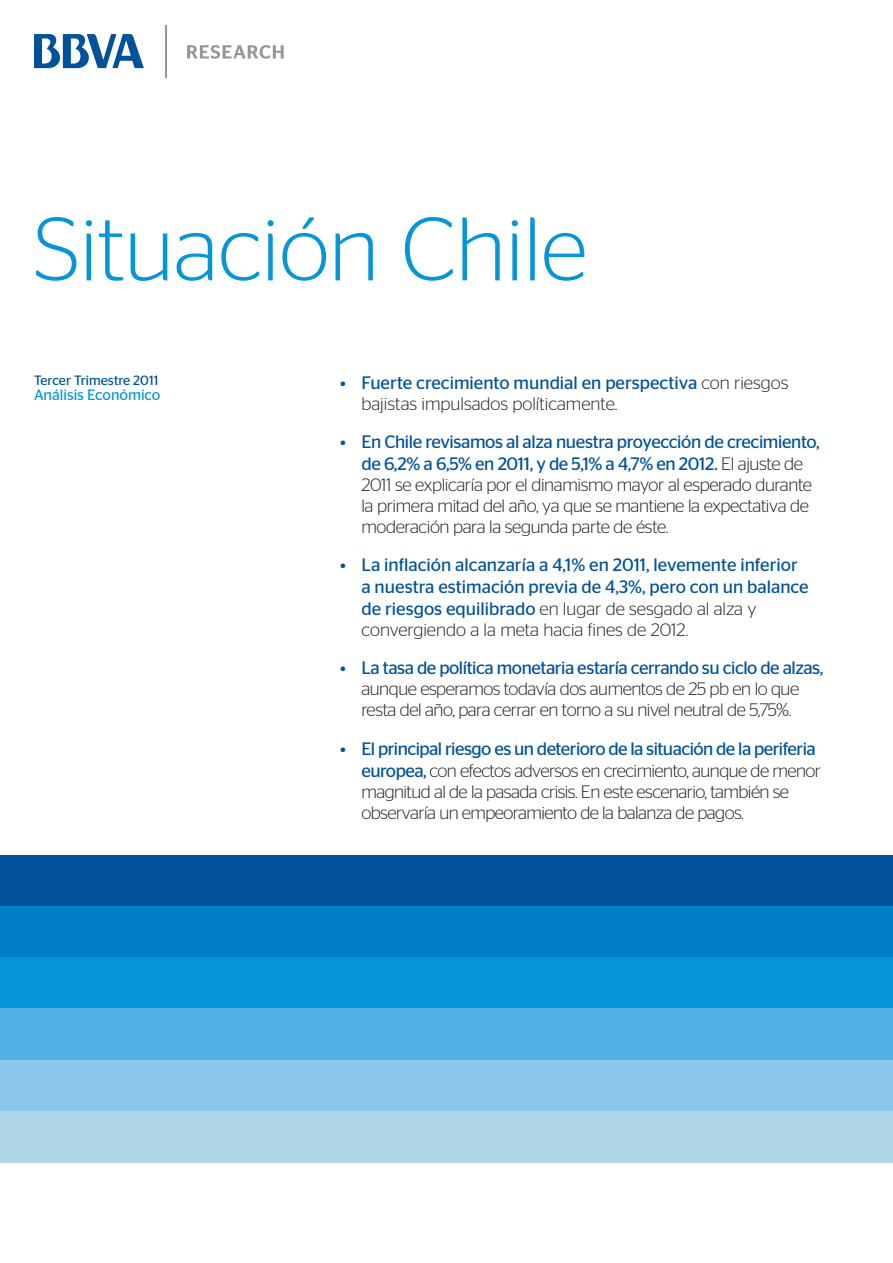
<style>
.page{position:relative;width:893px;height:1263px;background:#fff}
.page>*{position:absolute;margin:0;border:0;box-sizing:border-box;transform-origin:0 0}
.t1{font:300 90px "Stag Sans";color:#0696d7}
.Bullet_Portada{font:300 18px/21.1px "Stag Sans";letter-spacing:-.025em;color:#231f20}
.Bullet_Portada-2{font:18px/21.5px "Stag Sans";color:#01529a}
.Bullet_Portada-3{font:300 18px/21px "Stag Sans";color:#231f20}
.t2{font:15px "Stag Sans";color:#0696d7}
.t3{font:13.5px "Stag Sans";color:#01529a}
.s1{font-weight:400;color:#01529a}
.s2{font-weight:300;color:#231f20}
</style>
<div class="page">
<svg style="left:187px;top:45px;width:97px;height:14px"></svg>
<svg style="left:34px;top:34px;width:110px;height:34px"></svg>
<hr style="left:165px;top:25px;width:2px;height:52px;background:#939598">
<div style="left:0;top:855px;width:893px;height:51px;background:#01529a"></div>
<div style="left:0;top:906px;width:893px;height:51px;background:#007ec5"></div>
<div style="left:0;top:957px;width:893px;height:52px;background:#0696d7"></div>
<div style="left:0;top:1009px;width:893px;height:51px;background:#4fb1e4"></div>
<div style="left:0;top:1060px;width:893px;height:51px;background:#8cc8eb"></div>
<div style="left:0;top:1111px;width:893px;height:51px;background:#afd7e8"></div>
<p class="t1" style="left:34px;top:200px;width:555px">Situación Chile</p>
<p class="t3" style="left:34px;top:373px;width:126px">Tercer Trimestre 2011</p>
<p class="t2" style="left:34px;top:386px;width:128px">Análisis Económico</p>
<p class="Bullet_Portada-3" style="left:361px;top:372px;width:428px;text-indent:-21px"><span class="s1">• Fuerte crecimiento mundial en perspectiva</span> con riesgos bajistas impulsados políticamente.</p>
<p class="Bullet_Portada" style="left:361px;top:431px;width:460px;text-indent:-21px"><span class="s1">• En Chile revisamos al alza nuestra proyección de crecimiento, de 6,2% a 6,5% en 2011, y de 5,1% a 4,7% en 2012.</span> El ajuste de 2011 se explicaría por el dinamismo mayor al esperado durante la primera mitad del año, ya que se mantiene la expectativa de moderación para la segunda parte de éste.</p>
<p class="Bullet_Portada-2" style="left:361px;top:554px;width:449px;text-indent:-21px">• La inflación alcanzaría a 4,1% en 2011, levemente inferior a nuestra estimación previa de 4,3%, pero con un balance de riesgos equilibrado <span class="s2">en lugar de sesgado al alza y convergiendo a la meta hacia fines de 2012.</span></p>
<p class="Bullet_Portada" style="left:361px;top:657px;width:463px;text-indent:-21px"><span class="s1">• La tasa de política monetaria estaría cerrando su ciclo de alzas, </span>aunque esperamos todavía dos aumentos de 25 pb en lo que resta del año, para cerrar en torno a su nivel neutral de 5,75%.</p>
<p class="Bullet_Portada" style="left:361px;top:738px;width:461px;text-indent:-21px"><span class="s1">• El principal riesgo es un deterioro de la situación de la periferia europea,</span> con efectos adversos en crecimiento, aunque de menor magnitud al de la pasada crisis. En este escenario, también se observaría un empeoramiento de la balanza de pagos.</p>
</div>
